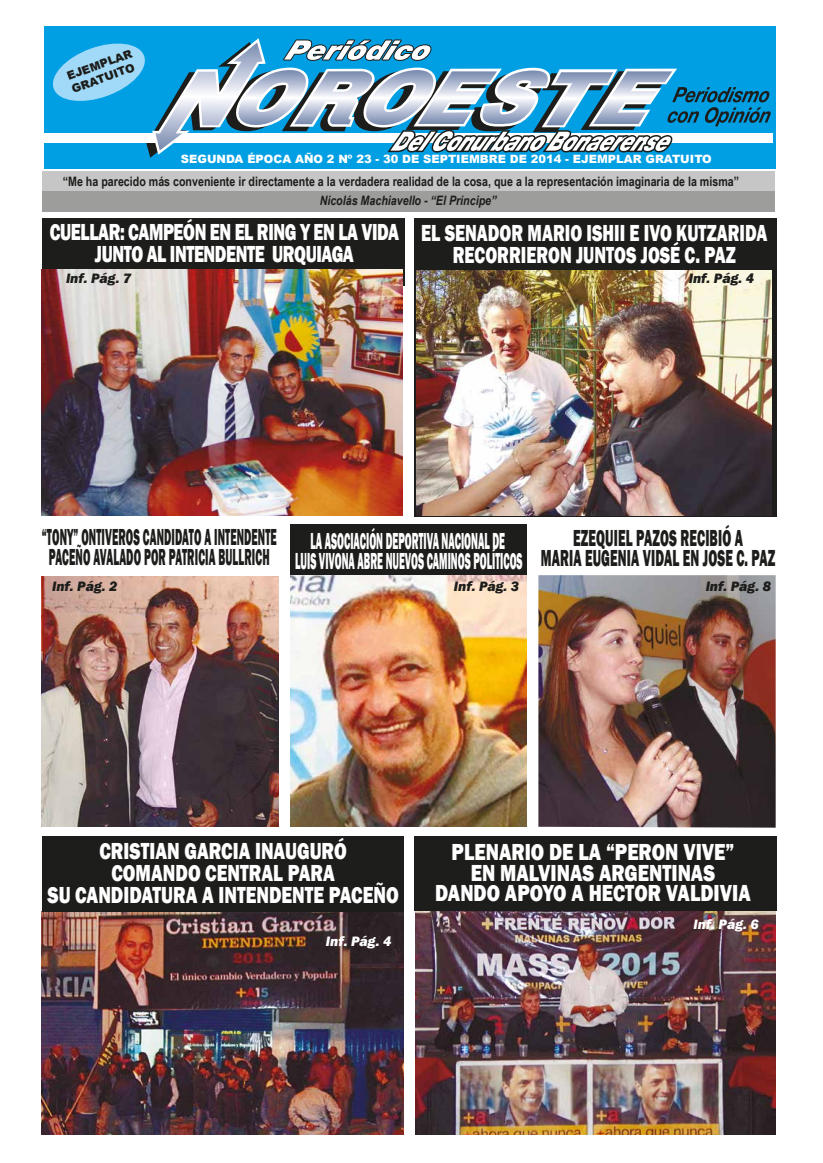
<style>
.page{position:relative;width:823px;height:1163px;background:#fff}
.page>*{position:absolute;margin:0;border:0;box-sizing:border-box;transform-origin:0 0}
.t1{font:800 23.9px/22px "Franklin Gothic";color:#fff;text-align:center;scale:.77 1}
.t2{font:800 23.9px/20px "Franklin Gothic";color:#fff;text-align:center;scale:.81 1}
.t3{font:800 23.9px/20px "Franklin Gothic";letter-spacing:.01em;color:#1d1d1b;text-align:center;scale:.45 1}
.t4{font:800 23.9px/20px "Franklin Gothic";color:#fff;text-align:center;scale:.42 1}
.t5{font:800 23.9px/22px "Franklin Gothic";color:#fff;text-align:center;scale:.72 1}
.t6{font:800 23.9px/22px "Franklin Gothic";letter-spacing:-.025em;color:#fff;text-align:center;scale:.72 1}
.t7{font:800 23.9px/20px "Franklin Gothic";letter-spacing:.01em;color:#1d1d1b;text-align:center;scale:.54 1}
.t8{font:italic 800 14px "Franklin Gothic";color:#1d1d1b}
.t9{font:italic 800 14px "Franklin Gothic";color:#fff}
.t10{font:700 13px "Arial Narrow";color:#1d1d1b}
.t11{font:italic 700 13px "Arial Narrow";color:#1d1d1b}
.t12{font:900 11.4px "Arial";color:#fff}
.t13{font:900 11.4px/13.7px "Arial";color:#1d1d1b}
</style>
<div class="page">
<img style="left:415px;top:910px;width:359px;height:224px">
<img style="left:42px;top:911px;width:361px;height:223px">
<div style="left:290px;top:524px;width:236px;height:54px;background:#1d1d1b"></div>
<div style="left:44px;top:26px;width:731px;height:142px;background:#009fe3"></div>
<svg style="left:49px;top:38px;width:721px;height:120px"></svg>
<div style="left:42px;top:171px;width:732px;height:20px;background:#c6c6c6"></div>
<div style="left:42px;top:191px;width:732px;height:20px;background:#9d9d9c"></div>
<div style="left:42px;top:218px;width:362px;height:67px;background:#1d1d1b"></div>
<img style="left:42px;top:576px;width:236px;height:250px">
<img style="left:538px;top:575px;width:237px;height:252px">
<img style="left:290px;top:575px;width:236px;height:251px">
<div style="left:414px;top:218px;width:362px;height:298px;background:#1d1d1b"></div>
<div style="left:42px;top:836px;width:361px;height:75px;background:#1d1d1b"></div>
<img style="left:416px;top:270px;width:355px;height:245px">
<img style="left:42px;top:269px;width:360px;height:246px">
<div style="left:414px;top:836px;width:362px;height:74px;background:#1d1d1b"></div>
<p class="t13" style="left:65px;top:69px;width:70px;rotate:-20deg">EJEMPLAR<br>GRATUITO</p>
<p class="t12" style="left:181px;top:151px;width:532px">SEGUNDA ÉPOCA AÑO 2 Nº 23 - 30 DE SEPTIEMBRE DE 2014 - EJEMPLAR GRATUITO</p>
<p class="t10" style="left:63px;top:172px;width:677px">“Me ha parecido más conveniente ir directamente a la verdadera realidad de la cosa, que a la representación imaginaria de la misma”</p>
<p class="t11" style="left:319px;top:191px;width:178px">Nicolás Machiavello - “El Príncipe”</p>
<h1 class="t6" style="left:50px;top:221px;width:486px">CUELLAR: CAMPEÓN EN EL RING Y EN LA VIDA<br>JUNTO AL INTENDENTE URQUIAGA</h1>
<p class="t8" style="left:66px;top:269px;width:67px">Inf. Pág. 7</p>
<h1 class="t5" style="left:421px;top:222px;width:482px">EL SENADOR MARIO ISHII E IVO KUTZARIDA<br>RECORRIERON JUNTOS JOSÉ C. PAZ</h1>
<p class="t8" style="left:688px;top:269px;width:67px">Inf. Pág. 4</p>
<h1 class="t7" style="left:540px;top:528px;width:436px">EZEQUIEL PAZOS RECIBIÓ A<br>MARIA EUGENIA VIDAL EN JOSE C. PAZ</h1>
<h1 class="t4" style="left:295px;top:530px;width:542px">LA ASOCIACIÓN DEPORTIVA NACIONAL DE<br>LUIS VIVONA ABRE NUEVOS CAMINOS POLÍTICOS</h1>
<h1 class="t3" style="left:42px;top:526px;width:523px">“TONY” ONTIVEROS CANDIDATO A INTENDENTE<br>PACEÑO AVALADO POR PATRICIA BULLRICH</h1>
<p class="t8" style="left:52px;top:576px;width:67px">Inf. Pág. 2</p>
<p class="t8" style="left:453px;top:576px;width:67px">Inf. Pág. 3</p>
<p class="t8" style="left:705px;top:576px;width:67px">Inf. Pág. 8</p>
<h1 class="t1" style="left:47px;top:839px;width:457px">CRISTIAN GARCIA INAUGURÓ<br>COMANDO CENTRAL PARA<br>SU CANDIDATURA A INTENDENTE PACEÑO</h1>
<p class="t9" style="left:326px;top:932px;width:67px">Inf. Pág. 4</p>
<h1 class="t2" style="left:435px;top:842px;width:391px">PLENARIO DE LA “PERON VIVE”<br>EN MALVINAS ARGENTINAS<br>DANDO APOYO A HECTOR VALDIVIA</h1>
<p class="t9" style="left:693px;top:915px;width:67px">Inf. Pág. 6</p>
</div>
